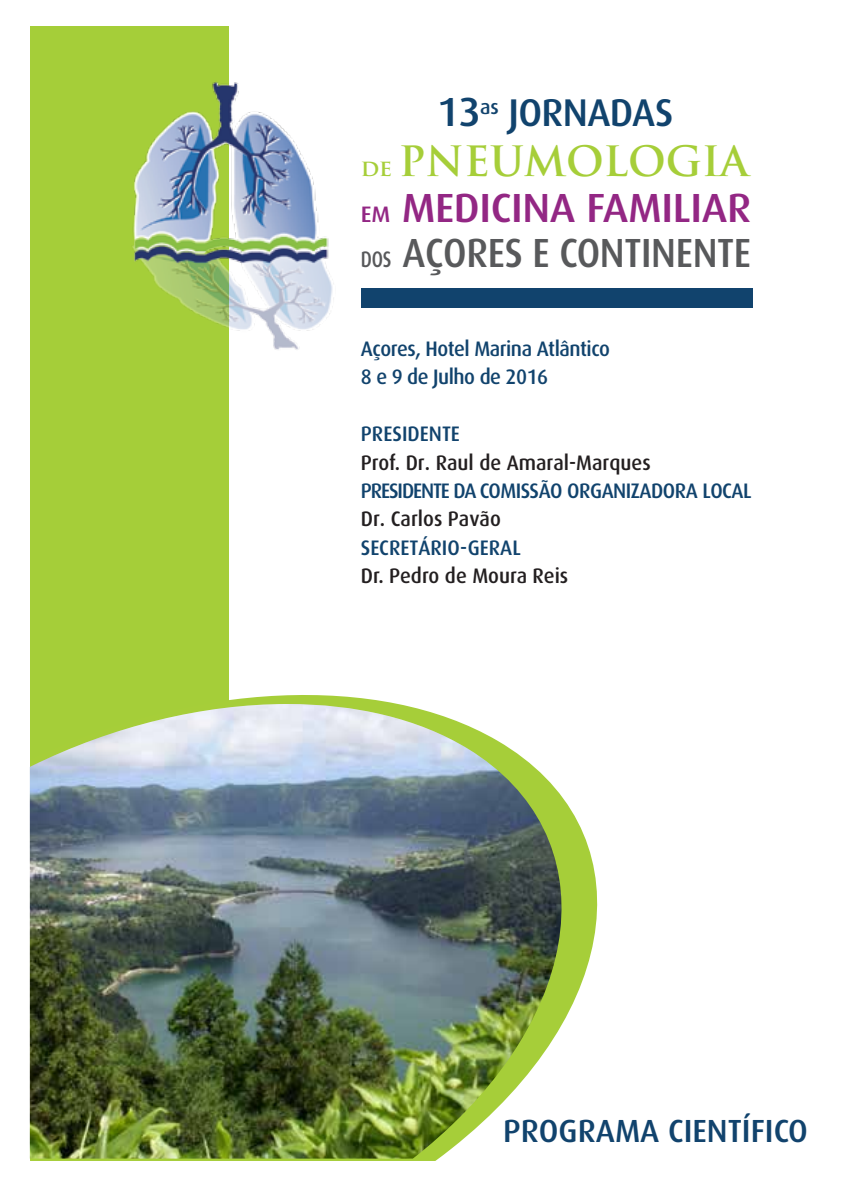
<style>
.page{position:relative;width:844px;height:1191px;background:#fff}
.page>*{position:absolute;margin:0;border:0;box-sizing:border-box;transform-origin:0 0}
.t1{font:500 40.8px/44.8px "Dax";letter-spacing:-.01em;color:#58595b;scale:.94 1}
.t2{font:700 40.8px "Trajan Pro";color:#a6ce39}
.t3{font:500 38.6px "Dax";letter-spacing:-.015em;color:#11436d}
.t4{font:500 32px "Dax";color:#11436d}
.t5{font:500 21px/28.4px "Dax";letter-spacing:-.025em;color:#11436d;scale:.96 1}
.t6{font:500 21px "Dax";color:#231f20;scale:.96 1}
.t7{font:500 21px "Dax";color:#11436d;scale:.96 1}
.s1{font-size:40.8px}
.s2{font-size:22.4px}
.s3{font-size:22.4px;color:#932784}
.s4{color:#932784}
</style>
<div class="page">
<div style="left:30px;top:27px;width:199px;height:1118px;background:#a5ce39"></div>
<svg style="left:30px;top:695px;width:409px;height:466px;fill:#a6ce39"></svg>
<img style="left:30px;top:704px;width:568px;height:454px">
<img style="left:30px;top:26px;width:456px;height:324px">
<div style="left:361px;top:288px;width:392px;height:19px;background:#11436d"></div>
<h2 class="t3" style="left:437px;top:91px;width:238px"><span class="s1">13</span><sup>as</sup> JORNADAS</h2>
<h1 class="t2" style="left:361px;top:136px;width:389px"><span class="s2">de</span> PNEUMOLOGIA</h1>
<h1 class="t1" style="left:361px;top:186px;width:417px"><span class="s3">EM</span> <span class="s4">MEDICINA FAMILIAR<br></span><span class="s2">DOS</span> AÇORES E CONTINENTE</h1>
<p class="t5" style="left:361px;top:334px;width:261px">Açores, Hotel Marina Atlântico<br>8 e 9 de Julho de 2016</p>
<p class="t7" style="left:361px;top:422px;width:105px">PRESIDENTE</p>
<p class="t6" style="left:361px;top:450px;width:303px">Prof. Dr. Raul de Amaral-Marques</p>
<p class="t5" style="left:361px;top:477px;width:408px">PRESIDENTE DA COMISSÃO ORGANIZADORA LOCAL</p>
<p class="t6" style="left:361px;top:507px;width:147px">Dr. Carlos Pavão</p>
<p class="t7" style="left:361px;top:535px;width:168px">SECRETÁRIO-GERAL</p>
<p class="t6" style="left:361px;top:564px;width:218px">Dr. Pedro de Moura Reis</p>
<h3 class="t4" style="left:503px;top:1112px;width:306px">PROGRAMA CIENTÍFICO</h3>
</div>
